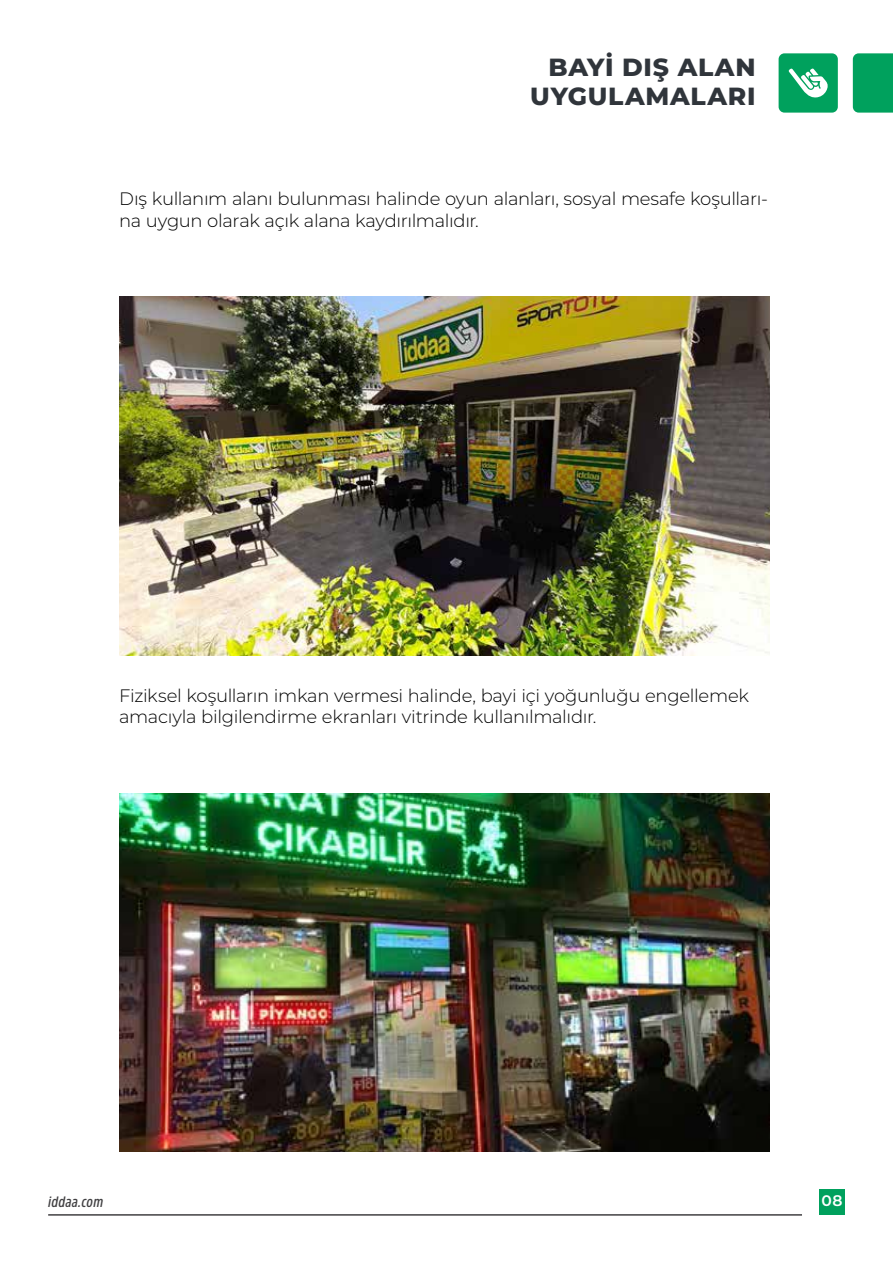
<style>
.page{position:relative;width:893px;height:1263px;background:#fff}
.page>*{position:absolute;margin:0;border:0;box-sizing:border-box;transform-origin:0 0}
.t1{font:800 24.75px/29.7px "Montserrat";letter-spacing:.03em;color:#30353b;text-align:right}
.t2{font:300 18px/21.6px "Montserrat";letter-spacing:-.02em;color:#000}
.t3{font:600 15.3px "Montserrat";color:#fff}
.t4{font:italic 600 15px "Amsi Pro Cond";letter-spacing:.03em;color:#414042}
</style>
<div class="page">
<hr style="left:48px;top:1214px;width:754px;height:1px;background:#414042">
<div style="left:819px;top:1189px;width:26px;height:26px;background:#00a15d"></div>
<img style="left:119px;top:297px;width:650px;height:358px">
<img style="left:119px;top:793px;width:650px;height:358px">
<div style="left:779px;top:53px;width:59px;height:60px;background:#00a15d;border-radius:6px"></div>
<div style="left:853px;top:53px;width:40px;height:60px;background:#00a15d"></div>
<svg style="left:789px;top:68px;width:39px;height:30px"></svg>
<h1 class="t1" style="left:530px;top:51px;width:227px">BAYİ DIŞ ALAN<br>UYGULAMALARI</h1>
<p class="t2" style="left:119px;top:188px;width:651px">Dış kullanım alanı bulunması halinde oyun alanları, sosyal mesafe koşulları&shy;na uygun olarak açık alana kaydırılmalıdır.</p>
<p class="t2" style="left:119px;top:684px;width:631px">Fiziksel koşulların imkan vermesi halinde, bayi içi yoğunluğu engellemek amacıyla bilgilendirme ekranları vitrinde kullanılmalıdır.</p>
<p class="t4" style="left:48px;top:1191px;width:56px">iddaa.com</p>
<p class="t3" style="left:821px;top:1190px;width:23px">08</p>
</div>
